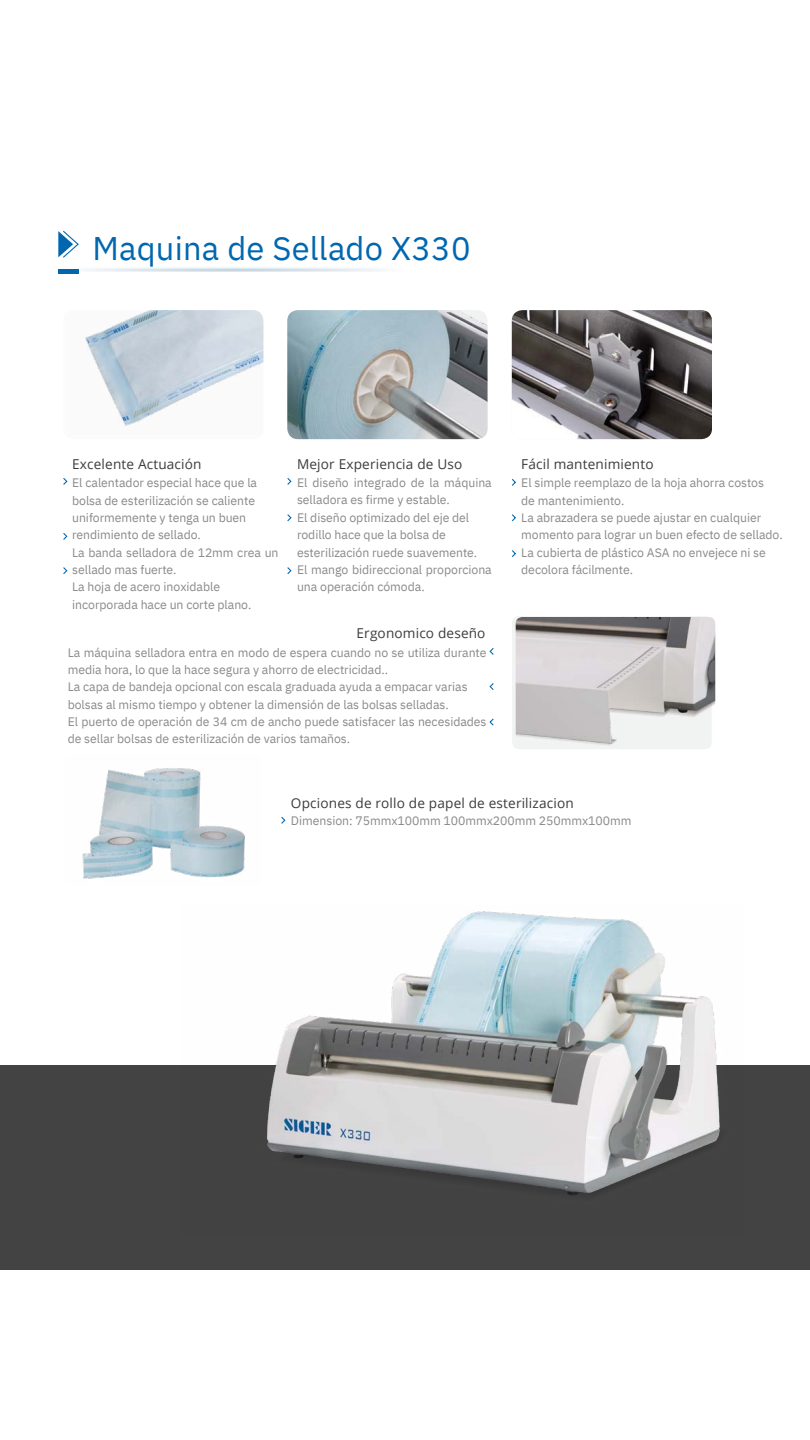
<style>
.page{position:relative;width:810px;height:1440px;background:#fff}
.page>*{position:absolute;margin:0;border:0;box-sizing:border-box;transform-origin:0 0}
.t1{font:32.7px "IBM Plex Sans";letter-spacing:.005em;color:#0067af}
.t2{font:13.6px "Open Sans";letter-spacing:.01em;color:#3e3a39}
.t3{font:12.3px/17.4px "IBM Plex Sans";letter-spacing:-.005em;color:#898989}
</style>
<div class="page">
<svg style="left:281px;top:817px;width:5px;height:7px"></svg>
<div style="left:0;top:1065px;width:810px;height:205px;background:#444343"></div>
<svg style="left:489px;top:648px;width:5px;height:7px"></svg>
<svg style="left:489px;top:683px;width:5px;height:7px"></svg>
<svg style="left:489px;top:719px;width:5px;height:7px"></svg>
<img style="left:63px;top:753px;width:200px;height:133px;border-radius:7px">
<div style="left:512px;top:616px;width:200px;height:133px;background:linear-gradient(to bottom,#f0f1f1,#f3f4f4);border-radius:7px"></div>
<img style="left:516px;top:617px;width:199px;height:133px;border-radius:7px">
<div style="left:63px;top:310px;width:200px;height:129px;background:#fbfbfb;border-radius:11px"></div>
<svg style="left:63px;top:478px;width:4px;height:7px"></svg>
<svg style="left:63px;top:533px;width:4px;height:7px"></svg>
<svg style="left:63px;top:567px;width:4px;height:277px"></svg>
<svg style="left:287px;top:478px;width:5px;height:7px"></svg>
<svg style="left:287px;top:514px;width:5px;height:7px"></svg>
<svg style="left:287px;top:567px;width:5px;height:7px"></svg>
<svg style="left:512px;top:479px;width:4px;height:7px"></svg>
<svg style="left:512px;top:514px;width:4px;height:7px"></svg>
<svg style="left:512px;top:550px;width:4px;height:7px"></svg>
<img style="left:85px;top:310px;width:178px;height:116px">
<img style="left:287px;top:310px;width:200px;height:129px;border-radius:11px">
<hr style="left:58px;top:269px;width:21px;height:4px;background:#0067af">
<svg style="left:58px;top:231px;width:21px;height:27px"></svg>
<img style="left:512px;top:310px;width:200px;height:129px;border-radius:11px">
<img style="left:267px;top:911px;width:453px;height:285px">
<p class="t1" style="left:92px;top:227px;width:380px">Maquina de Sellado X330</p>
<p class="t2" style="left:72px;top:454px;width:131px">Excelente Actuación</p>
<p class="t2" style="left:297px;top:454px;width:167px">Mejor Experiencia de Uso</p>
<p class="t3" style="left:297px;top:474px;width:196px">El diseño integrado de la máquina selladora es firme y estable.</p>
<p class="t3" style="left:297px;top:509px;width:182px">El diseño optimizado del eje del rodillo hace que la bolsa de esterilización ruede suavemente.</p>
<p class="t3" style="left:297px;top:561px;width:196px">El mango bidireccional proporciona una operación cómoda.</p>
<p class="t3" style="left:72px;top:474px;width:187px">El calentador especial hace que la bolsa de esterilización se caliente uniformemente y tenga un buen rendimiento de sellado.</p>
<p class="t3" style="left:72px;top:543px;width:208px">La banda selladora de 12mm crea un sellado mas fuerte.</p>
<p class="t3" style="left:72px;top:578px;width:181px">La hoja de acero inoxidable incorporada hace un corte plano.</p>
<p class="t3" style="left:68px;top:643px;width:420px">La máquina selladora entra en modo de espera cuando no se utiliza durante media hora, lo que la hace segura y ahorro de electricidad..</p>
<p class="t3" style="left:68px;top:678px;width:401px">La capa de bandeja opcional con escala graduada ayuda a empacar varias bolsas al mismo tiempo y obtener la dimensión de las bolsas selladas.</p>
<p class="t3" style="left:68px;top:713px;width:420px">El puerto de operación de 34 cm de ancho puede satisfacer las necesidades de sellar bolsas de esterilización de varios tamaños.</p>
<p class="t2" style="left:357px;top:624px;width:130px">Ergonomico deseño</p>
<p class="t2" style="left:521px;top:454px;width:134px">Fácil mantenimiento</p>
<p class="t3" style="left:521px;top:474px;width:244px">El simple reemplazo de la hoja ahorra costos de mantenimiento.</p>
<p class="t3" style="left:521px;top:509px;width:263px">La abrazadera se puede ajustar en cualquier momento para lograr un buen efecto de sellado.<br>La cubierta de plástico ASA no envejece ni se decolora fácilmente.</p>
<p class="t2" style="left:291px;top:793px;width:284px">Opciones de rollo de papel de esterilizacion</p>
<p class="t3" style="left:291px;top:812px;width:342px">Dimension: 75mmx100mm 100mmx200mm 250mmx100mm</p>
</div>
